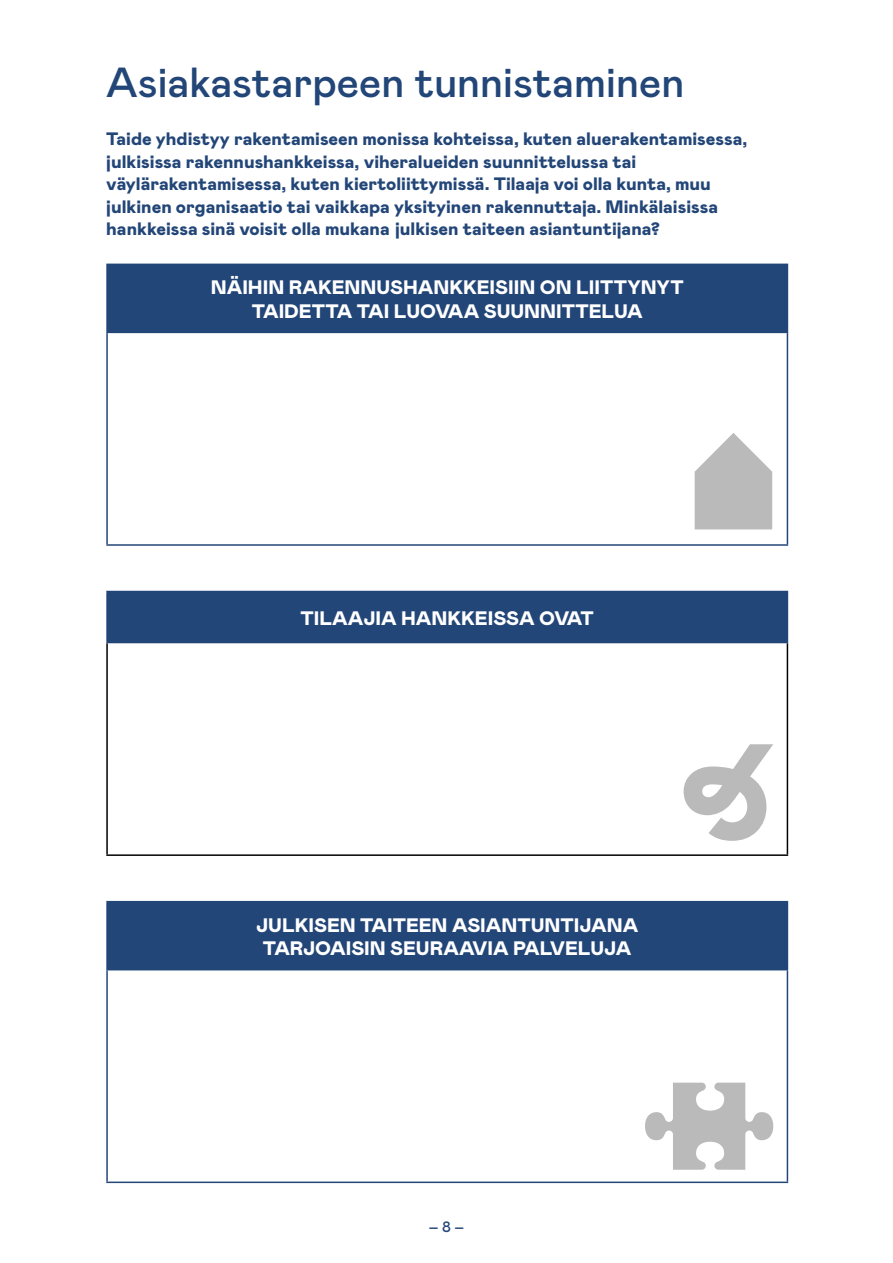
<style>
.page{position:relative;width:893px;height:1263px;background:#fff}
.page>*{position:absolute;margin:0;border:0;box-sizing:border-box;transform-origin:0 0}
.t1{font:500 42px "Mabry Pro";color:#234678}
.TAULUKKO_VALK{font:900 19.5px/23.4px "Mabry Pro";color:#fff;text-align:center}
.ingressi_B_15_pt{font:900 18px/22.5px "Mabry Pro";color:#234678}
.t2{font:500 15px "Mabry Pro";color:#234678}
</style>
<div class="page">
<svg style="left:645px;top:1083px;width:128px;height:87px"></svg>
<svg style="left:684px;top:744px;width:89px;height:97px"></svg>
<svg style="left:695px;top:433px;width:77px;height:96px"></svg>
<div style="left:107px;top:264px;width:680px;height:68px;background:#234678"></div>
<hr style="left:106px;top:264px;width:682px;height:1px;background:#234678">
<hr style="left:106px;top:265px;width:2px;height:67px;background:#234678">
<hr style="left:787px;top:265px;width:1px;height:67px;background:#234678">
<hr style="left:106px;top:332px;width:682px;height:1px;background:#234678">
<hr style="left:106px;top:333px;width:2px;height:211px;background:#234678">
<hr style="left:787px;top:333px;width:1px;height:211px;background:#234678">
<hr style="left:106px;top:544px;width:682px;height:2px;background:#234678">
<div style="left:107px;top:591px;width:680px;height:51px;background:#234678"></div>
<hr style="left:106px;top:643px;width:2px;height:211px;background:#000">
<hr style="left:787px;top:643px;width:1px;height:211px;background:#000">
<hr style="left:106px;top:854px;width:682px;height:2px;background:#000">
<hr style="left:106px;top:591px;width:682px;height:1px;background:#234678">
<hr style="left:106px;top:592px;width:2px;height:50px;background:#234678">
<hr style="left:787px;top:592px;width:1px;height:50px;background:#234678">
<hr style="left:106px;top:642px;width:682px;height:1px;background:#234678">
<div style="left:107px;top:902px;width:680px;height:68px;background:#234678"></div>
<hr style="left:106px;top:901px;width:682px;height:1px;background:#234678">
<hr style="left:106px;top:902px;width:2px;height:67px;background:#234678">
<hr style="left:787px;top:902px;width:1px;height:67px;background:#234678">
<hr style="left:106px;top:969px;width:682px;height:1px;background:#234678">
<hr style="left:106px;top:970px;width:2px;height:211px;background:#234678">
<hr style="left:787px;top:970px;width:1px;height:211px;background:#234678">
<hr style="left:106px;top:1181px;width:682px;height:2px;background:#234678">
<h1 class="t1" style="left:106px;top:53px;width:580px">Asiakastarpeen tunnistaminen</h1>
<p class="ingressi_B_15_pt" style="left:106px;top:127px;width:642px">Taide yhdistyy rakentamiseen monissa kohteissa, kuten aluerakentamisessa, julkisissa rakennushankkeissa, viheralueiden suunnittelussa tai väylärakentamisessa, kuten kiertoliittymissä. Tilaaja voi olla kunta, muu julkinen organisaatio tai vaikkapa yksityinen rakennuttaja. Minkälaisissa hankkeissa sinä voisit olla mukana julkisen taiteen asiantuntijana?</p>
<p class="TAULUKKO_VALK" style="left:211px;top:275px;width:474px">NÄIHIN RAKENNUSHANKKEISIIN ON LIITTYNYT<br>TAIDETTA TAI LUOVAA SUUNNITTELUA</p>
<p class="TAULUKKO_VALK" style="left:300px;top:606px;width:295px">TILAAJIA HANKKEISSA OVAT</p>
<p class="TAULUKKO_VALK" style="left:256px;top:913px;width:384px">JULKISEN TAITEEN ASIANTUNTIJANA<br>TARJOAISIN SEURAAVIA PALVELUJA</p>
<p class="t2" style="left:429px;top:1216px;width:37px">– 8 –</p>
</div>
